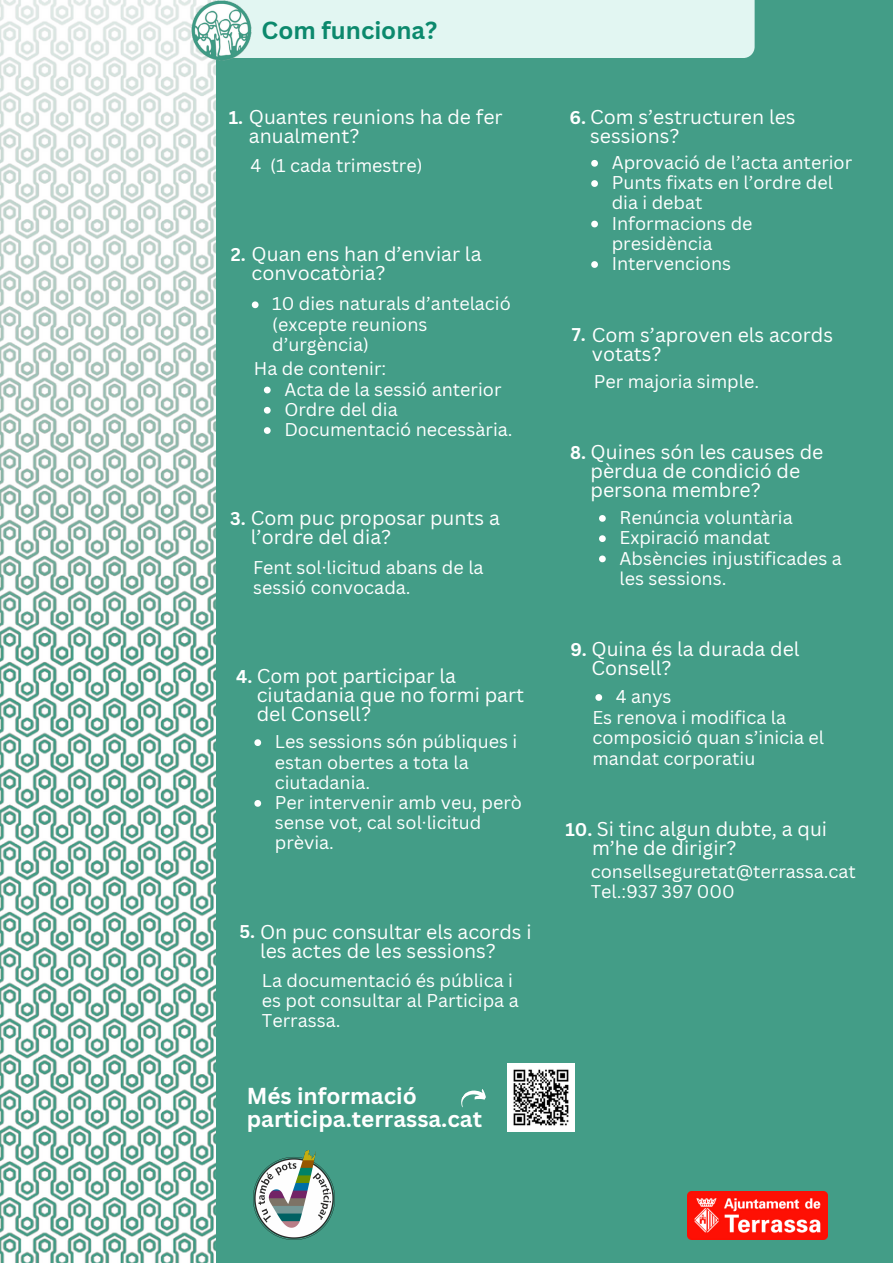
<style>
.page{position:relative;width:893px;height:1264px;background:#fff}
.page>*{position:absolute;margin:0;border:0;box-sizing:border-box;transform-origin:0 0}
.t1{font:700 24px "Canva Sans";color:#0c896d}
.t2{font:700 22.5px "Canva Sans";color:#fff}
.t3{font:19.5px/19px "Canva Sans";color:#fff}
.t4{font:18px/20.2px "Canva Sans";color:#fff}
.s1{font-weight:700;font-size:18px}
</style>
<div class="page">
<div style="left:216px;top:0;width:676px;height:1262px;background:#439d87"></div>
<div style="left:253px;top:0;width:501px;height:58px;background:#e2f6f2"></div>
<svg style="left:457px;top:1081px;width:32px;height:34px"></svg>
<img style="left:0;top:0;width:216px;height:1262px">
<img style="left:190px;top:0;width:63px;height:63px">
<img style="left:253px;top:1150px;width:81px;height:89px">
<img style="left:687px;top:1191px;width:140px;height:48px">
<img style="left:507px;top:1063px;width:67px;height:68px">
<svg style="left:254px;top:739px;width:7px;height:7px"></svg>
<svg style="left:254px;top:800px;width:7px;height:6px"></svg>
<svg style="left:591px;top:160px;width:7px;height:7px"></svg>
<svg style="left:591px;top:180px;width:7px;height:7px"></svg>
<svg style="left:591px;top:221px;width:7px;height:6px"></svg>
<svg style="left:591px;top:261px;width:7px;height:7px"></svg>
<svg style="left:599px;top:515px;width:6px;height:7px"></svg>
<svg style="left:599px;top:535px;width:6px;height:7px"></svg>
<svg style="left:599px;top:555px;width:6px;height:7px"></svg>
<svg style="left:252px;top:301px;width:6px;height:7px"></svg>
<svg style="left:264px;top:386px;width:6px;height:7px"></svg>
<svg style="left:264px;top:407px;width:6px;height:6px"></svg>
<svg style="left:264px;top:427px;width:6px;height:7px"></svg>
<svg style="left:595px;top:694px;width:7px;height:7px"></svg>
<p class="t1" style="left:261px;top:14px;width:177px">Com funciona?</p>
<p class="t3" style="left:229px;top:107px;width:275px"><span class="s1">1.</span> Quantes reunions ha de fer</p>
<p class="t3" style="left:249px;top:126px;width:112px">anualment?</p>
<p class="t4" style="left:250px;top:155px;width:173px">4 (1 cada trimestre)</p>
<p class="t3" style="left:231px;top:244px;width:252px"><span class="s1">2.</span> Quan ens han d’enviar la</p>
<p class="t3" style="left:251px;top:263px;width:135px">convocatòria?</p>
<p class="t4" style="left:272px;top:293px;width:240px">10 dies naturals d’antelació (excepte reunions d’urgència)</p>
<p class="t4" style="left:254px;top:358px;width:134px">Ha de contenir:</p>
<p class="t4" style="left:284px;top:378px;width:219px">Acta de la sessió anterior</p>
<p class="t4" style="left:284px;top:399px;width:115px">Ordre del dia</p>
<p class="t4" style="left:284px;top:419px;width:230px">Documentació necessària.</p>
<p class="t3" style="left:230px;top:508px;width:271px"><span class="s1">3.</span> Com puc proposar punts a</p>
<p class="t3" style="left:251px;top:527px;width:142px">l’ordre del dia?</p>
<p class="t4" style="left:253px;top:556px;width:232px">Fent sol·licitud abans de la sessió convocada.</p>
<p class="t3" style="left:236px;top:666px;width:221px"><span class="s1">4.</span> Com pot participar la</p>
<p class="t3" style="left:257px;top:685px;width:269px">ciutadania que no formi part del Consell?</p>
<p class="t4" style="left:275px;top:731px;width:244px">Les sessions són públiques i estan obertes a tota la ciutadania.</p>
<p class="t4" style="left:275px;top:791px;width:249px">Per intervenir amb veu, però sense vot, cal sol·licitud prèvia.</p>
<p class="t3" style="left:239px;top:921px;width:294px"><span class="s1">5.</span> On puc consultar els acords i</p>
<p class="t3" style="left:260px;top:940px;width:237px">les actes de les sessions?</p>
<p class="t4" style="left:262px;top:969px;width:258px">La documentació és pública i es pot consultar al Participa a<br>Terrassa.</p>
<p class="t2" style="left:247px;top:1079px;width:171px">Més informació</p>
<p class="t2" style="left:247px;top:1102px;width:237px">participa.terrassa.cat</p>
<p class="t3" style="left:569px;top:107px;width:227px"><span class="s1">6.</span> Com s’estructuren les</p>
<p class="t3" style="left:590px;top:126px;width:91px">sessions?</p>
<p class="t4" style="left:611px;top:152px;width:242px">Aprovació de l’acta anterior</p>
<p class="t4" style="left:611px;top:172px;width:223px">Punts fixats en l’ordre del dia i debat</p>
<p class="t4" style="left:611px;top:212px;width:142px">Informacions de presidència</p>
<p class="t4" style="left:611px;top:253px;width:121px">Intervencions</p>
<p class="t3" style="left:572px;top:324px;width:263px"><span class="s1">7.</span> Com s’aproven els acords</p>
<p class="t3" style="left:592px;top:343px;width:71px">votats?</p>
<p class="t4" style="left:594px;top:370px;width:167px">Per majoria simple.</p>
<p class="t3" style="left:570px;top:442px;width:255px"><span class="s1">8.</span> Quines són les causes de</p>
<p class="t3" style="left:590px;top:461px;width:211px">pèrdua de condició de persona membre?</p>
<p class="t4" style="left:619px;top:507px;width:175px">Renúncia voluntària</p>
<p class="t4" style="left:619px;top:527px;width:152px">Expiració mandat</p>
<p class="t4" style="left:619px;top:547px;width:224px">Absències injustificades a les sessions.</p>
<p class="t3" style="left:570px;top:639px;width:231px"><span class="s1">9.</span> Quina és la durada del</p>
<p class="t3" style="left:591px;top:658px;width:82px">Consell?</p>
<p class="t4" style="left:615px;top:686px;width:57px">4 anys</p>
<p class="t4" style="left:592px;top:707px;width:233px">Es renova i modifica la composició quan s’inicia el mandat corporatiu</p>
<p class="t3" style="left:565px;top:819px;width:263px"><span class="s1">10.</span> Si tinc algun dubte, a qui</p>
<p class="t3" style="left:592px;top:838px;width:146px">m’he de dirigir?</p>
<p class="t4" style="left:590px;top:860px;width:266px">consellseguretat@terrassa.cat</p>
<p class="t4" style="left:590px;top:881px;width:145px">Tel.:937 397 000</p>
</div>
